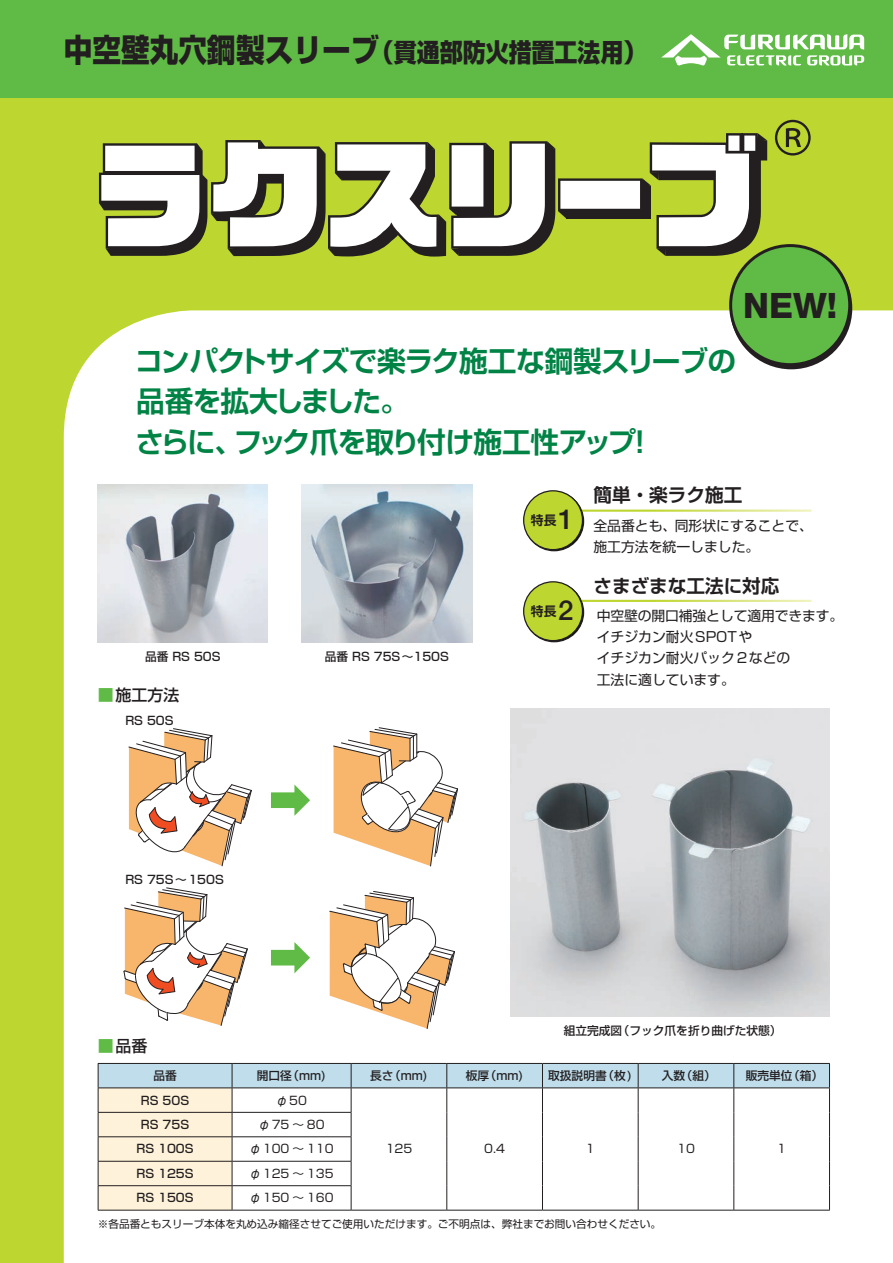
<style>
.page{position:relative;width:893px;height:1263px;background:#bed630}
.page>*{position:absolute;margin:0;border:0;box-sizing:border-box;transform-origin:0 0}
.t1{font:800 35.1px "Helvetica Neue LT Std";color:#231f20}
.t2{font:700 28.65px/40.3px "Shin Go Pro De";letter-spacing:-.035em;color:#008345}
.t3{font:800 25.5px "Shin Go Pro";color:#231f20;scale:.9 1}
.t4{font:700 18.6px "Shin Go Pro De";color:#231f20}
.t5{font:500 15.9px "Shin Go Pro";color:#231f20}
.t6{font:13.8px/21.3px "Shin Go Pro";color:#231f20}
.t7{font:700 12.75px "Shin Go Pro De";color:#231f20}
.t8{font:500 11.7px "Shin Go Pro";color:#231f20}
.t9{font:11.7px "Shin Go Pro";color:#231f20}
.t10{font:10.65px "Shin Go Pro";color:#231f20}
.s1{font-size:31.95px}
.s2{color:#60bb46}
.s3{font-family:"Helvetica Neue LT Pro";font-weight:500;font-size:27.6px}
</style>
<div class="page">
<div style="left:64px;top:310px;width:829px;height:953px;background:#fff"></div>
<div style="left:0;top:0;width:893px;height:98px;background:#60bb46"></div>
<svg style="left:661px;top:34px;width:203px;height:32px"></svg>
<div style="left:731px;top:246px;width:119px;height:119px;background:#60bb46;border-radius:50%"></div>
<div style="left:729px;top:244px;width:122px;height:122px;border:3px solid #231f20;border-radius:50%"></div>
<hr style="left:582px;top:510px;width:230px;height:2px;background:#fff">
<svg style="left:525px;top:492px;width:59px;height:59px"></svg>
<div style="left:524px;top:491px;width:58px;height:59px;background:#bed630;border-radius:50%"></div>
<div style="left:523px;top:490px;width:60px;height:60px;border:1px solid #231f20;border-radius:50%"></div>
<hr style="left:582px;top:600px;width:230px;height:2px;background:#fff">
<svg style="left:525px;top:583px;width:59px;height:59px"></svg>
<div style="left:524px;top:582px;width:58px;height:59px;background:#bed630;border-radius:50%"></div>
<div style="left:523px;top:581px;width:60px;height:60px;border:1px solid #231f20;border-radius:50%"></div>
<svg style="left:98px;top:1063px;width:732px;height:147px;background:#ecefee"></svg>
<hr style="left:98px;top:1210px;width:134px;height:1px;background:#231f20">
<hr style="left:232px;top:1210px;width:119px;height:1px;background:#231f20">
<hr style="left:351px;top:1210px;width:96px;height:1px;background:#231f20">
<hr style="left:447px;top:1210px;width:95px;height:1px;background:#231f20">
<hr style="left:542px;top:1210px;width:96px;height:1px;background:#231f20">
<hr style="left:638px;top:1210px;width:96px;height:1px;background:#231f20">
<hr style="left:734px;top:1210px;width:96px;height:1px;background:#231f20">
<img style="left:510px;top:709px;width:319px;height:307px">
<svg style="left:567px;top:178px;width:74px;height:41px;background:#b8b7b6"></svg>
<svg style="left:641px;top:133px;width:126px;height:123px"></svg>
<svg style="left:99px;top:140px;width:468px;height:117px"></svg>
<svg style="left:775px;top:120px;width:36px;height:36px"></svg>
<svg style="left:271px;top:784px;width:39px;height:32px"></svg>
<svg style="left:271px;top:942px;width:39px;height:31px"></svg>
<svg style="left:128px;top:728px;width:124px;height:139px;background:#ead6c2"></svg>
<svg style="left:333px;top:727px;width:125px;height:140px;background:#ecd4ba"></svg>
<svg style="left:123px;top:887px;width:125px;height:139px;background:#ebd5c0"></svg>
<svg style="left:329px;top:891px;width:126px;height:138px;background:#ecd7c0"></svg>
<img style="left:98px;top:485px;width:170px;height:157px">
<img style="left:302px;top:485px;width:170px;height:157px">
<h3 class="t3" style="left:64px;top:32px;width:649px"><span class="s1">中空壁丸穴鋼製スリーブ</span>（貫通部防火措置工法用）</h3>
<h1 class="t1" style="left:743px;top:285px;width:96px">NEW!</h1>
<h2 class="t2" style="left:135px;top:337px;width:603px">コンパクトサイズで楽ラク施工な鋼製スリーブの品番を拡大しました。<br>さらに、フック爪を取り付け施工性アップ！</h2>
<p class="t8" style="left:145px;top:647px;width:77px">品番 RS 50S</p>
<p class="t8" style="left:325px;top:647px;width:126px">品番 RS 75S～150S</p>
<h3 class="t5" style="left:98px;top:682px;width:83px"><span class="s2">■</span>施工方法</h3>
<p class="t8" style="left:125px;top:711px;width:50px">RS 50S</p>
<p class="t8" style="left:125px;top:870px;width:100px">RS 75S～150S</p>
<h3 class="t5" style="left:98px;top:1032px;width:51px"><span class="s2">■</span>品番</h3>
<p class="t7" style="left:531px;top:510px;width:44px">特長<span class="s3">1</span></p>
<p class="t7" style="left:531px;top:601px;width:44px">特長<span class="s3">2</span></p>
<h3 class="t4" style="left:593px;top:480px;width:150px">簡単・楽ラク施工</h3>
<p class="t6" style="left:593px;top:514px;width:221px">全品番とも、同形状にすることで、施工方法を統一しました。</p>
<h3 class="t4" style="left:593px;top:571px;width:188px">さまざまな工法に対応</h3>
<p class="t6" style="left:597px;top:603px;width:248px">中空壁の開口補強として適用できます。イチジカン耐火SPOTや<br>イチジカン耐火パック2などの<br>工法に適しています。</p>
<p class="t8" style="left:564px;top:1021px;width:219px">組立完成図（フック爪を折り曲げた状態）</p>
<p class="t8" style="left:153px;top:1066px;width:25px">品番</p>
<p class="t8" style="left:257px;top:1066px;width:71px">開口径（mm)</p>
<p class="t8" style="left:370px;top:1066px;width:59px">長さ（mm)</p>
<p class="t8" style="left:466px;top:1066px;width:59px">板厚（mm)</p>
<p class="t8" style="left:548px;top:1066px;width:86px">取扱説明書（枚)</p>
<p class="t8" style="left:662px;top:1066px;width:56px">入数（組）</p>
<p class="t8" style="left:746px;top:1066px;width:79px">販売単位（箱）</p>
<p class="t8" style="left:141px;top:1090px;width:50px">RS 50S</p>
<p class="t9" style="left:276px;top:1090px;width:32px">φ50</p>
<p class="t9" style="left:386px;top:1139px;width:28px">125</p>
<p class="t9" style="left:484px;top:1139px;width:22px">0.4</p>
<p class="t9" style="left:586px;top:1139px;width:10px">1</p>
<p class="t9" style="left:677px;top:1139px;width:19px">10</p>
<p class="t9" style="left:777px;top:1139px;width:10px">1</p>
<p class="t8" style="left:141px;top:1115px;width:50px">RS 75S</p>
<p class="t9" style="left:258px;top:1115px;width:68px">φ75 ～ 80</p>
<p class="t8" style="left:137px;top:1139px;width:59px">RS 100S</p>
<p class="t9" style="left:250px;top:1139px;width:85px">φ100 ～ 110</p>
<p class="t8" style="left:137px;top:1164px;width:59px">RS 125S</p>
<p class="t9" style="left:250px;top:1164px;width:85px">φ125 ～ 135</p>
<p class="t8" style="left:137px;top:1188px;width:59px">RS 150S</p>
<p class="t9" style="left:250px;top:1188px;width:85px">φ150 ～ 160</p>
<p class="t10" style="left:98px;top:1215px;width:565px">※各品番ともスリーブ本体を丸め込み縮径させてご使用いただけます。ご不明点は、弊社までお問い合わせください。</p>
</div>
